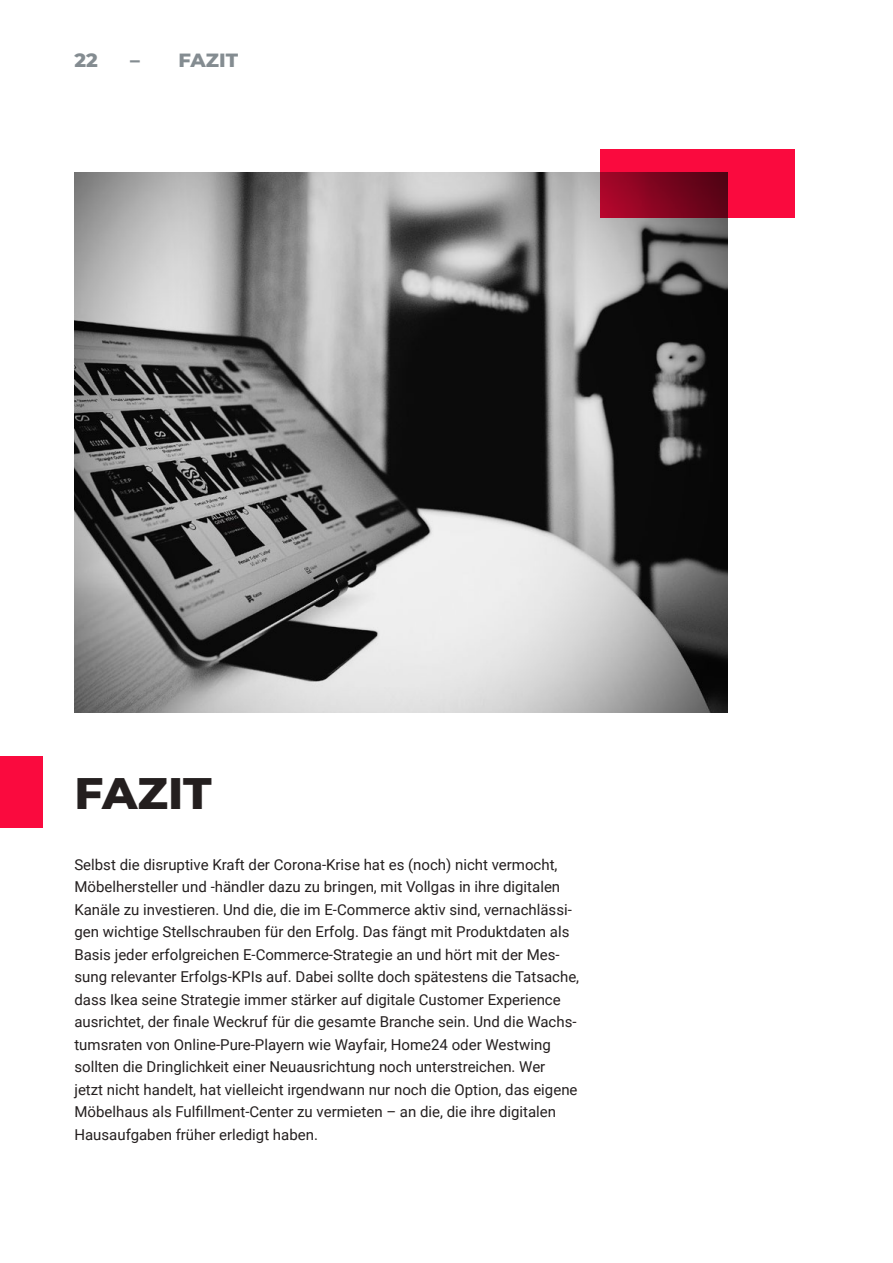
<style>
.page{position:relative;width:893px;height:1263px;background:#fff}
.page>*{position:absolute;margin:0;border:0;box-sizing:border-box;transform-origin:0 0}
.t1{font:800 45px "Montserrat";color:#241f1f}
.t2{font:800 19.5px "Montserrat";color:#848c91}
.t3{font:15px/22.5px "Roboto";color:#241f1f}
</style>
<div class="page">
<img style="left:74px;top:172px;width:653px;height:540px">
<svg style="left:600px;top:150px;width:195px;height:68px;background:#c30730"></svg>
<div style="left:0;top:756px;width:43px;height:71px;background:#fa0a3e"></div>
<h2 class="t2" style="left:74px;top:46px;width:25px">22</h2>
<h2 class="t2" style="left:130px;top:46px;width:110px">– FAZIT</h2>
<h1 class="t1" style="left:74px;top:760px;width:139px">FAZIT</h1>
<p class="t3" style="left:74px;top:853px;width:506px">Selbst die disruptive Kraft der Corona-Krise hat es (noch) nicht vermocht, Möbelhersteller und -händler dazu zu bringen, mit Vollgas in ihre digitalen Kanäle zu investieren. Und die, die im E-Commerce aktiv sind, vernachlässi&shy;gen wichtige Stellschrauben für den Erfolg. Das fängt mit Produktdaten als Basis jeder erfolgreichen E-Commerce-Strategie an und hört mit der Mes&shy;sung relevanter Erfolgs-KPIs auf. Dabei sollte doch spätestens die Tatsache, dass Ikea seine Strategie immer stärker auf digitale Customer Experience ausrichtet, der finale Weckruf für die gesamte Branche sein. Und die Wachs&shy;tumsraten von Online-Pure-Playern wie Wayfair, Home24 oder Westwing sollten die Dringlichkeit einer Neuausrichtung noch unterstreichen. Wer<br>jetzt nicht handelt, hat vielleicht irgendwann nur noch die Option, das eigene Möbelhaus als Fulfillment-Center zu vermieten – an die, die ihre digitalen Hausaufgaben früher erledigt haben.</p>
</div>
